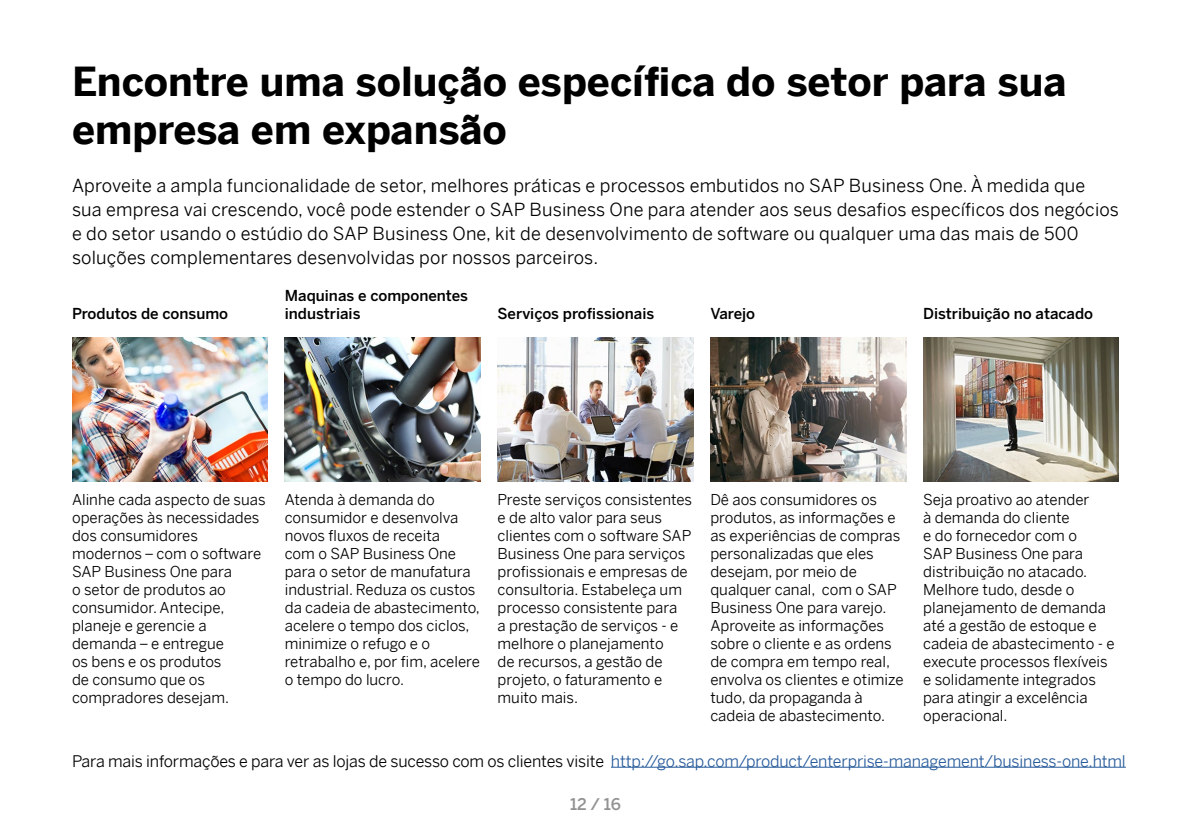
<style>
.page{position:relative;width:1191px;height:840px;background:#fff}
.page>*{position:absolute;margin:0;border:0;box-sizing:border-box;transform-origin:0 0}
.t1{font:700 40px/48px "Benton Sans";color:#000}
.t2{font:18px/24px "Benton Sans";letter-spacing:.01em;color:#000}
.t3{font:16px "Benton Sans";letter-spacing:-.01em;color:#275b9b}
.t4{font:500 16px "Benton Sans";color:#929292}
.t5{font:15px/18px "Benton Sans";color:#000}
.t6{font:500 15px/18px "Benton Sans";color:#000}
.s1{color:#000}
</style>
<div class="page">
<hr style="left:611px;top:766px;width:514px;height:1px;background:#275b9b">
<img style="left:72px;top:337px;width:196px;height:144px">
<img style="left:285px;top:337px;width:195px;height:144px">
<img style="left:497px;top:337px;width:196px;height:144px">
<img style="left:710px;top:337px;width:196px;height:144px">
<img style="left:923px;top:337px;width:196px;height:144px">
<h1 class="t1" style="left:72px;top:53px;width:996px">Encontre uma solução específica do setor para sua empresa em expansão</h1>
<p class="t2" style="left:72px;top:171px;width:1048px">Aproveite a ampla funcionalidade de setor, melhores práticas e processos embutidos no SAP Business One. À medida que sua empresa vai crescendo, você pode estender o SAP Business One para atender aos seus desafios específicos dos negócios e do setor usando o estúdio do SAP Business One, kit de desenvolvimento de software ou qualquer uma das mais de 500 soluções complementares desenvolvidas por nossos parceiros.</p>
<p class="t6" style="left:72px;top:304px;width:158px">Produtos de consumo</p>
<p class="t6" style="left:285px;top:286px;width:185px">Maquinas e componentes industriais</p>
<p class="t6" style="left:497px;top:304px;width:158px">Serviços profissionais</p>
<p class="t6" style="left:710px;top:304px;width:46px">Varejo</p>
<p class="t6" style="left:923px;top:304px;width:171px">Distribuição no atacado</p>
<p class="t5" style="left:72px;top:488px;width:195px">Alinhe cada aspecto de suas operações às necessidades dos consumidores modernos – com o software<br>SAP Business One para<br>o setor de produtos ao consumidor. Antecipe, planeje e gerencie a demanda – e entregue<br>os bens e os produtos<br>de consumo que os compradores desejam.</p>
<p class="t5" style="left:285px;top:488px;width:197px">Atenda à demanda do consumidor e desenvolva novos fluxos de receita<br>com o SAP Business One para o setor de manufatura industrial. Reduza os custos da cadeia de abastecimento, acelere o tempo dos ciclos, minimize o refugo e o retrabalho e, por fim, acelere o tempo do lucro.</p>
<p class="t5" style="left:497px;top:488px;width:196px">Preste serviços consistentes e de alto valor para seus clientes com o software SAP<br>Business One para serviços profissionais e empresas de consultoria. Estabeleça um processo consistente para<br>a prestação de serviços - e melhore o planejamento<br>de recursos, a gestão de projeto, o faturamento e muito mais.</p>
<p class="t5" style="left:710px;top:488px;width:195px">Dê aos consumidores os produtos, as informações e as experiências de compras personalizadas que eles desejam, por meio de qualquer canal, com o SAP<br>Business One para varejo.<br>Aproveite as informações sobre o cliente e as ordens de compra em tempo real, envolva os clientes e otimize tudo, da propaganda à cadeia de abastecimento.</p>
<p class="t5" style="left:923px;top:488px;width:193px">Seja proativo ao atender<br>à demanda do cliente<br>e do fornecedor com o<br>SAP Business One para distribuição no atacado.<br>Melhore tudo, desde o planejamento de demanda até a gestão de estoque e cadeia de abastecimento - e execute processos flexíveis e solidamente integrados para atingir a excelência operacional.</p>
<p class="t3" style="left:72px;top:746px;width:1055px"><span class="s1">Para mais informações e para ver as lojas de sucesso com os clientes visite</span> http://go.sap.com/product/enterprise-management/business-one.html</p>
<p class="t4" style="left:570px;top:793px;width:52px">12 / 16</p>
</div>
